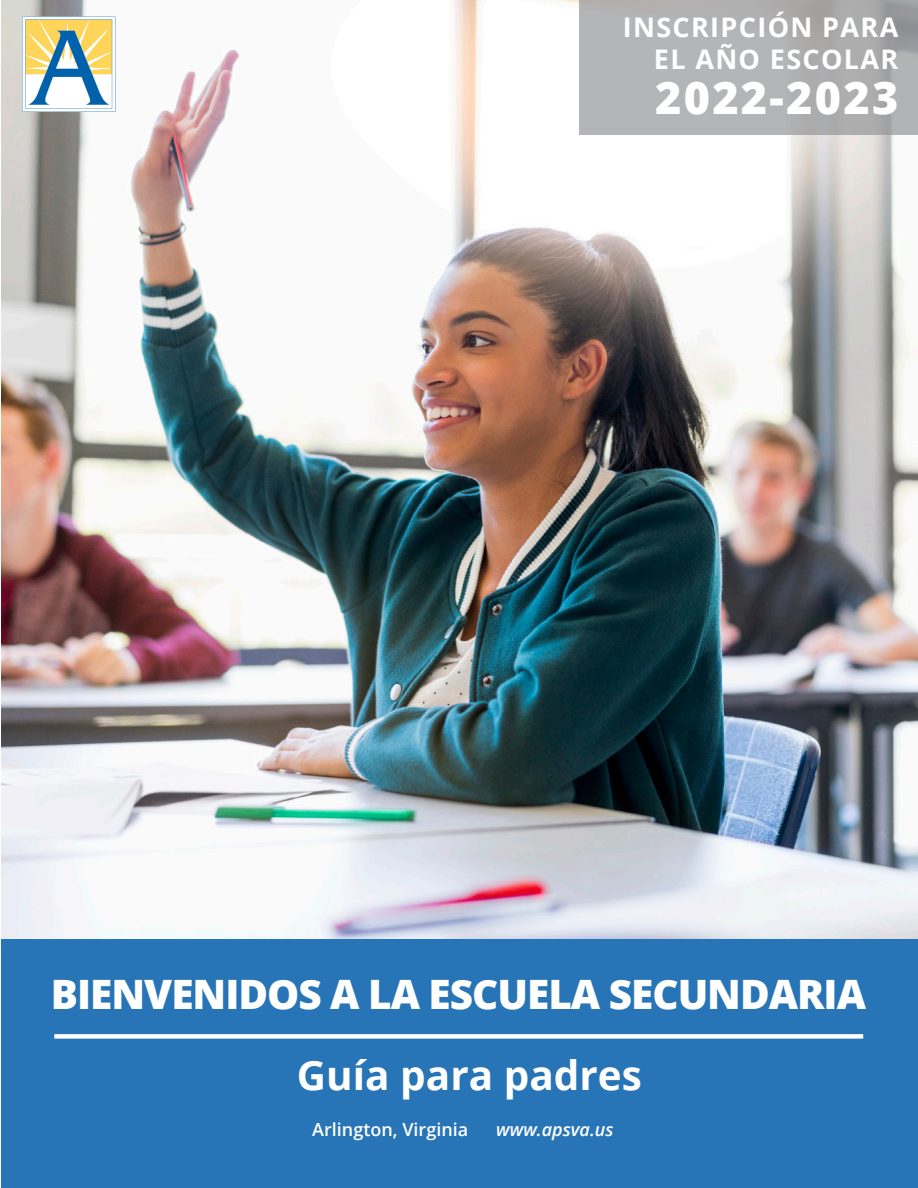
<style>
.page{position:relative;width:918px;height:1188px;background:#fff}
.page>*{position:absolute;margin:0;border:0;box-sizing:border-box;transform-origin:0 0}
.t1{font:800 45px "Open Sans";letter-spacing:.05em;color:#fff}
.t2{font:800 40.5px "Open Sans";letter-spacing:-.025em;color:#fff}
.t3{font:700 40.5px "Open Sans";color:#fff}
.t4{font:700 27px "Open Sans";letter-spacing:.05em;color:#fff}
.t5{font:600 18px "Open Sans";color:#fff}
.t6{font:italic 600 18px "Open Sans";color:#fff}
</style>
<div class="page">
<img style="left:1px;top:0;width:917px;height:939px">
<svg style="left:579px;top:0;width:339px;height:135px;background:#afb0b1"></svg>
<div style="left:1px;top:939px;width:917px;height:249px;background:#2774b6"></div>
<svg style="left:22px;top:16px;width:94px;height:96px"></svg>
<div style="left:54px;top:1034px;width:809px;height:5px;background:#fff"></div>
<p class="t4" style="left:623px;top:8px;width:277px">INSCRIPCIÓN PARA</p>
<p class="t4" style="left:654px;top:41px;width:246px">EL AÑO ESCOLAR</p>
<p class="t1" style="left:655px;top:64px;width:245px">2022-2023</p>
<p class="t2" style="left:51px;top:964px;width:817px">BIENVENIDOS A LA ESCUELA SECUNDARIA</p>
<p class="t3" style="left:297px;top:1047px;width:346px">Guía para padres</p>
<p class="t5" style="left:312px;top:1117px;width:158px">Arlington, Virginia</p>
<p class="t6" style="left:496px;top:1117px;width:119px">www.apsva.us</p>
</div>
